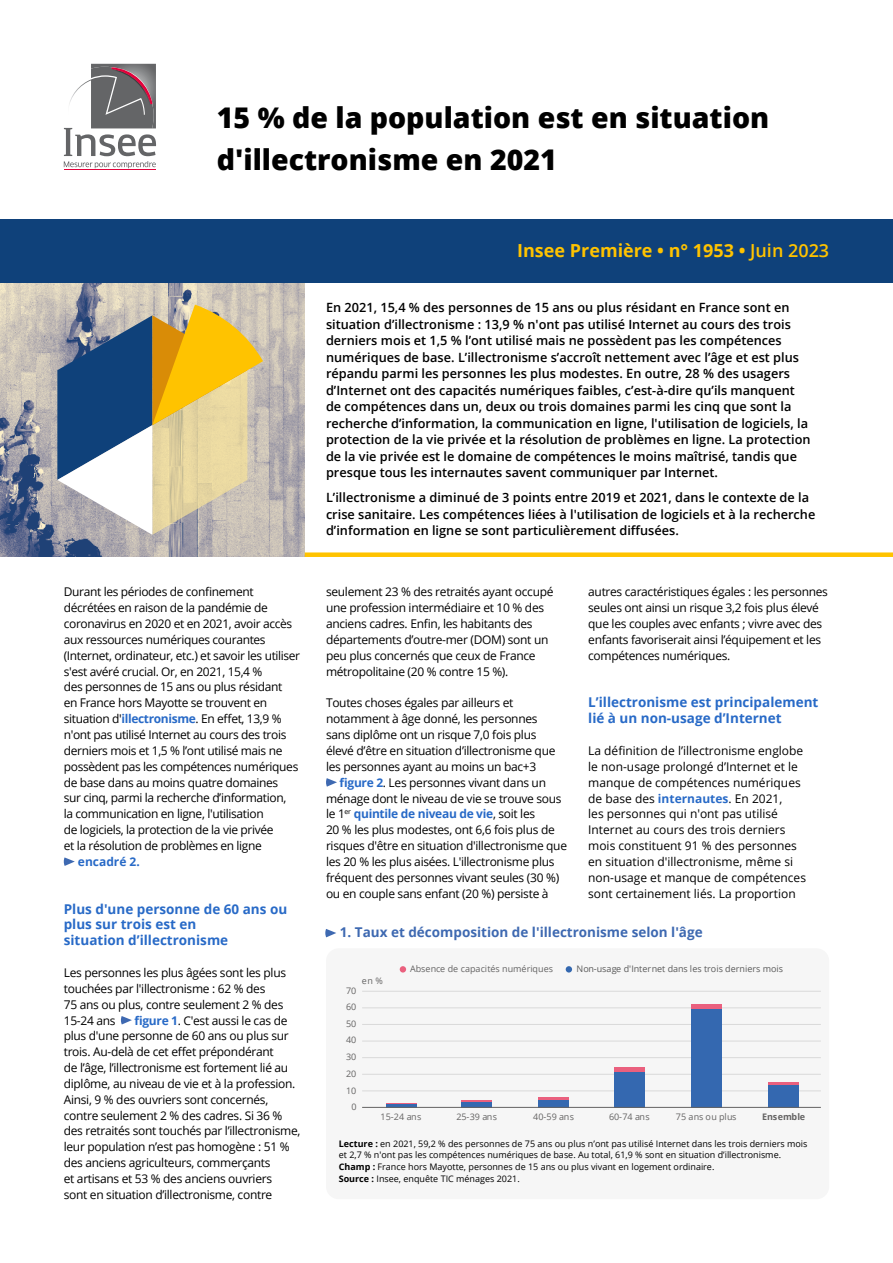
<style>
.page{position:relative;width:893px;height:1263px;background:#fff}
.page>*{position:absolute;margin:0;border:0;box-sizing:border-box;transform-origin:0 0}
.t1{font:800 28.5px/42px "Open Sans";color:#000}
.t2{font:700 18px "Open Sans";color:#ffc300}
.t3{font:700 13.5px/15.9px "Open Sans";color:#286ac7}
.t4{font:700 13.5px "Open Sans";color:#3e69b1}
.t5{font:600 12.75px/16.5px "Open Sans";color:#000}
.t6{font:12px/15.9px "Open Sans";letter-spacing:-.025em;color:#000}
.t7{font:12px/15.9px "Open Sans";color:#000}
.t8{font:700 12px "Open Sans";color:#286ac7}
.t9{font:9px/10.8px "Open Sans";color:#000}
.t10{font:9px "Open Sans";letter-spacing:-.005em;color:#646363}
.t11{font:9px "Open Sans";color:#5a5a5a}
.t12{font:700 9px "Open Sans";color:#646363}
.s1{font-weight:600}
.s2{font-weight:700;color:#286ac7}
.s3{font-weight:700}
</style>
<div class="page">
<hr style="left:64px;top:170px;width:92px;height:1px;background:#e2023b">
<svg style="left:64px;top:64px;width:92px;height:104px"></svg>
<img style="left:0;top:282px;width:305px;height:275px">
<div style="left:305px;top:552px;width:588px;height:5px;background:#ffc300"></div>
<svg style="left:63px;top:857px;width:12px;height:9px"></svg>
<svg style="left:121px;top:1016px;width:11px;height:8px"></svg>
<svg style="left:57px;top:305px;width:206px;height:230px"></svg>
<svg style="left:326px;top:778px;width:11px;height:9px"></svg>
<div style="left:326px;top:948px;width:503px;height:251px;background:#f6f6f6;border-radius:13px"></div>
<hr style="left:362px;top:1090px;width:459px;height:1px;background:#d9d9d9">
<hr style="left:362px;top:1074px;width:459px;height:1px;background:#d9d9d9">
<hr style="left:362px;top:1057px;width:459px;height:1px;background:#d9d9d9">
<hr style="left:362px;top:1041px;width:459px;height:1px;background:#d9d9d9">
<hr style="left:362px;top:1024px;width:459px;height:1px;background:#d9d9d9">
<hr style="left:362px;top:1007px;width:459px;height:1px;background:#d9d9d9">
<hr style="left:362px;top:991px;width:459px;height:1px;background:#d9d9d9">
<hr style="left:386px;top:1104px;width:30px;height:4px;background:#3468b0">
<div style="left:462px;top:1101px;width:30px;height:7px;background:#3468b0"></div>
<div style="left:538px;top:1100px;width:31px;height:8px;background:#3468b0"></div>
<div style="left:614px;top:1072px;width:31px;height:36px;background:#3468b0"></div>
<div style="left:691px;top:1009px;width:30px;height:99px;background:#3468b0"></div>
<div style="left:768px;top:1084px;width:30px;height:24px;background:#3468b0"></div>
<hr style="left:386px;top:1103px;width:30px;height:1px;background:#ea607e">
<hr style="left:462px;top:1100px;width:30px;height:1px;background:#ea607e">
<hr style="left:538px;top:1098px;width:31px;height:2px;background:#ea607e">
<div style="left:614px;top:1067px;width:31px;height:5px;background:#ea607e"></div>
<hr style="left:691px;top:1005px;width:30px;height:4px;background:#ea607e">
<hr style="left:768px;top:1082px;width:30px;height:2px;background:#ea607e">
<hr style="left:362px;top:1107px;width:459px;height:1px;background:#646363">
<svg style="left:400px;top:966px;width:6px;height:6px"></svg>
<svg style="left:566px;top:966px;width:6px;height:6px"></svg>
<svg style="left:325px;top:929px;width:11px;height:8px"></svg>
<div style="left:0;top:219px;width:893px;height:63px;background:#0f417a"></div>
<h1 class="t1" style="left:217px;top:95px;width:554px">15 % de la population est en situation d'illectronisme en 2021</h1>
<h2 class="t2" style="left:517px;top:238px;width:314px">Insee Première • n° 1953 • <span class="s1">Juin 2023</span></h2>
<p class="t6" style="left:64px;top:584px;width:238px">Durant les périodes de confinement décrétées en raison de la pandémie de coronavirus en 2020 et en 2021, avoir accès aux ressources numériques courantes (Internet, ordinateur, etc.) et savoir les utiliser s'est avéré crucial. Or, en 2021, 15,4 %<br>des personnes de 15 ans ou plus résidant<br>en France hors Mayotte se trouvent en situation d'<span class="s2">illectronisme</span>. En effet, 13,9 % n'ont pas utilisé Internet au cours des trois derniers mois et 1,5 % l’ont utilisé mais ne possèdent pas les compétences numériques de base dans au moins quatre domaines<br>sur cinq, parmi la recherche d’information,<br>la communication en ligne, l'utilisation<br>de logiciels, la protection de la vie privée<br>et la résolution de problèmes en ligne</p>
<p class="t8" style="left:78px;top:853px;width:63px">encadré 2.</p>
<p class="t3" style="left:64px;top:900px;width:225px">Plus d'une personne de 60 ans ou plus sur trois est en<br>situation d’illectronisme</p>
<p class="t6" style="left:64px;top:964px;width:224px">Les personnes les plus âgées sont les plus touchées par l'illectronisme : 62 % des<br>75 ans ou plus, contre seulement 2 % des<br>15-24 ans</p>
<p class="t6" style="left:64px;top:1012px;width:238px;text-indent:71px"><span class="s2">figure 1</span>. C'est aussi le cas de plus d'une personne de 60 ans ou plus sur trois. Au-delà de cet effet prépondérant<br>de l’âge, l’illectronisme est fortement lié au diplôme, au niveau de vie et à la profession.<br>Ainsi, 9 % des ouvriers sont concernés, contre seulement 2 % des cadres. Si 36 % des retraités sont touchés par l’illectronisme, leur population n’est pas homogène : 51 % des anciens agriculteurs, commerçants<br>et artisans et 53 % des anciens ouvriers<br>sont en situation d’illectronisme, contre</p>
<p class="t5" style="left:326px;top:299px;width:486px">En 2021, 15,4 % des personnes de 15 ans ou plus résidant en France sont en situation d’illectronisme : 13,9 % n'ont pas utilisé Internet au cours des trois derniers mois et 1,5 % l’ont utilisé mais ne possèdent pas les compétences numériques de base. L’illectronisme s’accroît nettement avec l’âge et est plus répandu parmi les personnes les plus modestes. En outre, 28 % des usagers d’Internet ont des capacités numériques faibles, c’est-à-dire qu’ils manquent de compétences dans un, deux ou trois domaines parmi les cinq que sont la recherche d’information, la communication en ligne, l'utilisation de logiciels, la protection de la vie privée et la résolution de problèmes en ligne. La protection de la vie privée est le domaine de compétences le moins maîtrisé, tandis que presque tous les internautes savent communiquer par Internet.</p>
<p class="t5" style="left:326px;top:489px;width:491px">L’illectronisme a diminué de 3 points entre 2019 et 2021, dans le contexte de la crise sanitaire. Les compétences liées à l'utilisation de logiciels et à la recherche d’information en ligne se sont particulièrement diffusées.</p>
<p class="t6" style="left:326px;top:584px;width:229px">seulement 23 % des retraités ayant occupé une profession intermédiaire et 10 % des anciens cadres. Enfin, les habitants des départements d’outre-mer (DOM) sont un peu plus concernés que ceux de France métropolitaine (20 % contre 15 %).</p>
<p class="t6" style="left:326px;top:695px;width:231px">Toutes choses égales par ailleurs et notamment à âge donné, les personnes sans diplôme ont un risque 7,0 fois plus élevé d’être en situation d’illectronisme que les personnes ayant au moins un bac+3</p>
<p class="t6" style="left:326px;top:774px;width:243px;text-indent:14px"><span class="s2">figure 2</span>. Les personnes vivant dans un ménage dont le niveau de vie se trouve sous le 1<sup>er</sup> <span class="s2">quintile de niveau de vie</span>, soit les<br>20 % les plus modestes, ont 6,6 fois plus de risques d'être en situation d'illectronisme que les 20 % les plus aisées. L'illectronisme plus fréquent des personnes vivant seules (30 %) ou en couple sans enfant (20 %) persiste à</p>
<p class="t6" style="left:588px;top:584px;width:241px">autres caractéristiques égales : les personnes seules ont ainsi un risque 3,2 fois plus élevé que les couples avec enfants ; vivre avec des enfants favoriserait ainsi l’équipement et les compétences numériques.</p>
<p class="t3" style="left:588px;top:694px;width:232px">L’illectronisme est principalement lié à un non-usage d’Internet</p>
<p class="t7" style="left:588px;top:742px;width:219px">La définition de l’illectronisme englobe le non-usage prolongé d’Internet et le manque de compétences numériques de base des <span class="s2">internautes</span>. En 2021,<br>les personnes qui n'ont pas utilisé Internet au cours des trois derniers mois constituent 91 % des personnes en situation d'illectronisme, même si non-usage et manque de compétences sont certainement liés. La proportion</p>
<p class="t4" style="left:340px;top:923px;width:364px">1. Taux et décomposition de l'illectronisme selon l'âge</p>
<p class="t10" style="left:362px;top:975px;width:23px">en%</p>
<p class="t10" style="left:346px;top:985px;width:12px">70</p>
<p class="t10" style="left:346px;top:1000px;width:12px">60</p>
<p class="t10" style="left:346px;top:1017px;width:12px">50</p>
<p class="t10" style="left:346px;top:1033px;width:12px">40</p>
<p class="t10" style="left:346px;top:1050px;width:12px">30</p>
<p class="t10" style="left:346px;top:1067px;width:12px">20</p>
<p class="t10" style="left:346px;top:1085px;width:12px">10</p>
<p class="t10" style="left:352px;top:1100px;width:7px">0</p>
<p class="t10" style="left:410px;top:963px;width:144px">Absence de capacités numériques</p>
<p class="t11" style="left:576px;top:963px;width:208px">Non-usage d'Internet dans les trois derniers mois</p>
<p class="t10" style="left:381px;top:1110px;width:42px">15-24 ans</p>
<p class="t10" style="left:456px;top:1110px;width:42px">25-39 ans</p>
<p class="t10" style="left:533px;top:1110px;width:42px">40-59 ans</p>
<p class="t10" style="left:609px;top:1110px;width:42px">60-74 ans</p>
<p class="t10" style="left:676px;top:1110px;width:62px">75 ans ou plus</p>
<p class="t12" style="left:762px;top:1110px;width:44px">Ensemble</p>
<p class="t9" style="left:339px;top:1138px;width:470px"><span class="s3">Lecture :</span> en 2021, 59,2 % des personnes de 75 ans ou plus n’ont pas utilisé Internet dans les trois derniers mois et 2,7 % n'ont pas les compétences numériques de base. Au total, 61,9 % sont en situation d’illectronisme.</p>
<p class="t9" style="left:339px;top:1160px;width:377px;line-height:12px"><span class="s3">Champ :</span> France hors Mayotte, personnes de 15 ans ou plus vivant en logement ordinaire.<br><span class="s3">Source :</span> Insee, enquête TIC ménages 2021.</p>
</div>
